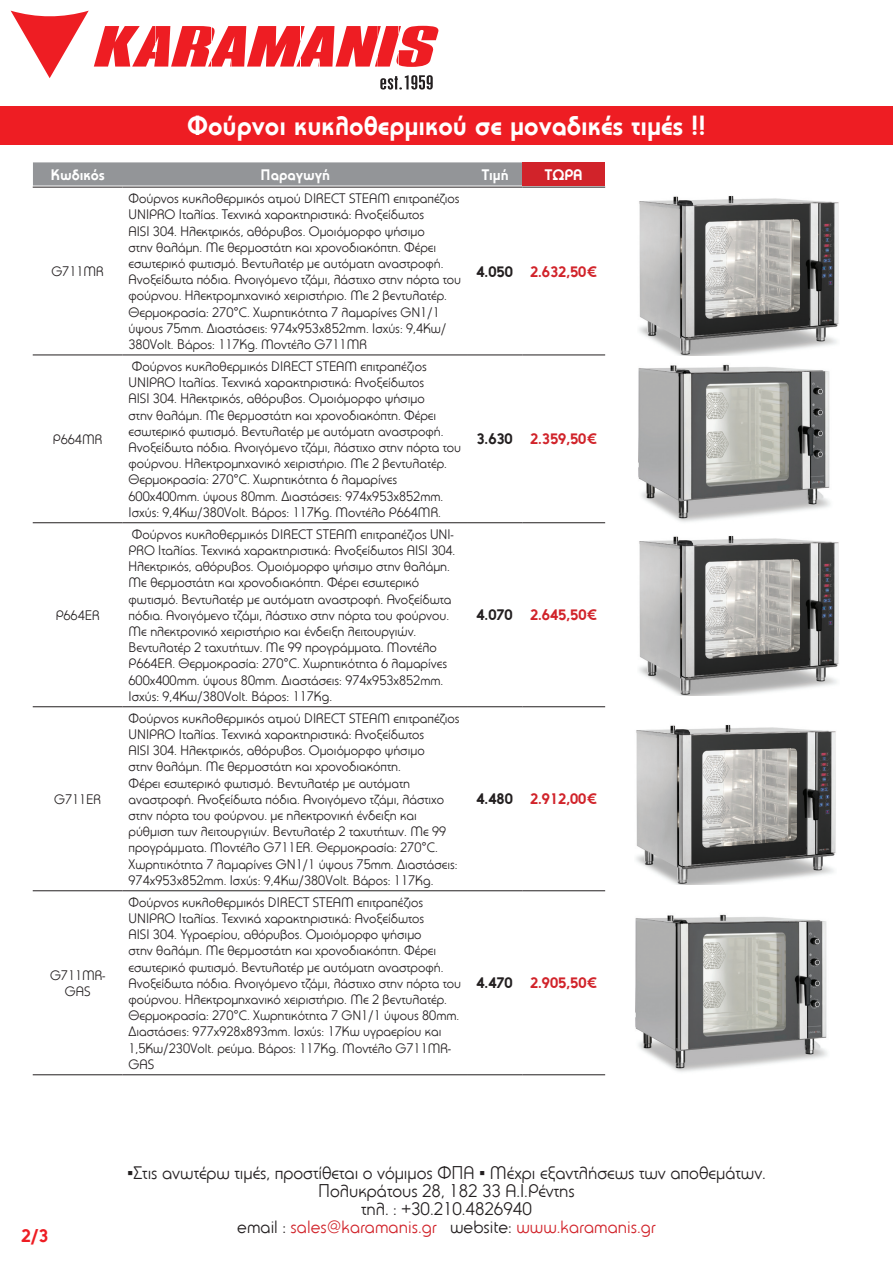
<style>
.page{position:relative;width:893px;height:1263px;background:#fff}
.page>*{position:absolute;margin:0;border:0;box-sizing:border-box;transform-origin:0 0}
.t1{font:700 27px "PF Universal";color:#fff}
.t2{font:18px "PF Universal";color:#231f20}
.t3{font:18px "PF Universal";color:#d1232a}
.t4{font:700 18px "PF Universal";color:#ee1d23}
.t5{font:700 15px "PF Universal";color:#d1232a}
.t6{font:700 15px "PF Universal";color:#231f20}
.t7{font:700 15px "PF Universal";color:#fff}
.t8{font:13.5px/16.2px "PF Universal";color:#231f20}
.s1{font-family:"Arial"}
.s2{color:#231f20}
</style>
<div class="page">
<hr style="left:33px;top:187px;width:90px;height:1px;background:#231f20">
<hr style="left:123px;top:187px;width:344px;height:1px;background:#231f20">
<hr style="left:467px;top:187px;width:55px;height:1px;background:#231f20">
<hr style="left:522px;top:187px;width:83px;height:1px;background:#231f20">
<hr style="left:33px;top:355px;width:90px;height:1px;background:#231f20">
<hr style="left:123px;top:355px;width:344px;height:1px;background:#231f20">
<hr style="left:467px;top:355px;width:55px;height:1px;background:#231f20">
<hr style="left:522px;top:355px;width:83px;height:1px;background:#231f20">
<hr style="left:33px;top:522px;width:90px;height:1px;background:#231f20">
<hr style="left:123px;top:522px;width:344px;height:1px;background:#231f20">
<hr style="left:467px;top:522px;width:55px;height:1px;background:#231f20">
<hr style="left:522px;top:522px;width:83px;height:1px;background:#231f20">
<hr style="left:33px;top:706px;width:90px;height:1px;background:#231f20">
<hr style="left:123px;top:706px;width:344px;height:1px;background:#231f20">
<hr style="left:467px;top:706px;width:55px;height:1px;background:#231f20">
<hr style="left:522px;top:706px;width:83px;height:1px;background:#231f20">
<hr style="left:33px;top:890px;width:90px;height:1px;background:#231f20">
<hr style="left:123px;top:890px;width:344px;height:1px;background:#231f20">
<hr style="left:467px;top:890px;width:55px;height:1px;background:#231f20">
<hr style="left:522px;top:890px;width:83px;height:1px;background:#231f20">
<hr style="left:33px;top:1074px;width:90px;height:1px;background:#231f20">
<hr style="left:123px;top:1074px;width:344px;height:1px;background:#231f20">
<hr style="left:467px;top:1074px;width:55px;height:1px;background:#231f20">
<hr style="left:522px;top:1074px;width:83px;height:1px;background:#231f20">
<svg style="left:11px;top:11px;width:427px;height:79px"></svg>
<div style="left:0;top:106px;width:893px;height:39px;background:#ee1d23"></div>
<div style="left:33px;top:162px;width:489px;height:23px;background:#939598"></div>
<div style="left:522px;top:162px;width:83px;height:23px;background:#d1232a"></div>
<img style="left:639px;top:196px;width:200px;height:160px">
<img style="left:639px;top:536px;width:200px;height:160px">
<img style="left:636px;top:725px;width:200px;height:159px">
<img style="left:638px;top:364px;width:192px;height:158px">
<img style="left:635px;top:914px;width:192px;height:158px">
<p class="t1" style="left:187px;top:110px;width:520px">Φούρνοι κυκλοθερμικού σε μοναδικές τιμές !!</p>
<p class="t7" style="left:51px;top:165px;width:55px">Κωδικός</p>
<p class="t7" style="left:261px;top:165px;width:71px">Παραγωγή</p>
<p class="t7" style="left:482px;top:165px;width:28px">Τιμή</p>
<p class="t7" style="left:545px;top:165px;width:39px">ΤΩΡΑ</p>
<p class="t8" style="left:51px;top:263px;width:54px">G711MR</p>
<p class="t8" style="left:129px;top:190px;width:334px">Φούρνος κυκλοθερμικός ατμού DIRECT STEAM επιτραπέζιος UNIPRO Ιταλίας. Τεχνικά χαρακτηριστικά: Ανοξείδωτος<br>AISI 304. Ηλεκτρικός, αθόρυβος. Ομοιόμορφο ψήσιμο<br>στην θαλάμη. Με θερμοστάτη και χρονοδιακόπτη. Φέρει εσωτερικό φωτισμό. Βεντυλατέρ με αυτόματη αναστροφή.<br>Ανοξείδωτα πόδια. Ανοιγόμενο τζάμι, λάστιχο στην πόρτα του φούρνου. Ηλεκτρομηχανικό χειριστήριο. Με 2 βεντυλατέρ.<br>Θερμοκρασία: 270<span class="s1">°</span>C. Χωρητικότητα 7 λαμαρίνες GN1/1 ύψους 75mm. Διαστάσεις: 974x953x852mm. Ισχύς: 9,4Kw/ 380Volt. Βάρος: 117Kg. Μοντέλο G711MR</p>
<p class="t6" style="left:476px;top:262px;width:38px">4.050</p>
<p class="t5" style="left:530px;top:262px;width:69px">2.632,50€</p>
<p class="t8" style="left:53px;top:431px;width:51px">P664MR</p>
<p class="t8" style="left:129px;top:358px;width:334px">Φούρνος κυκλοθερμικός DIRECT STEAM επιτραπέζιος UNIPRO Ιταλίας. Τεχνικά χαρακτηριστικά: Ανοξείδωτος<br>AISI 304. Ηλεκτρικός, αθόρυβος. Ομοιόμορφο ψήσιμο<br>στην θαλάμη. Με θερμοστάτη και χρονοδιακόπτη. Φέρει εσωτερικό φωτισμό. Βεντυλατέρ με αυτόματη αναστροφή.<br>Ανοξείδωτα πόδια. Ανοιγόμενο τζάμι, λάστιχο στην πόρτα του φούρνου. Ηλεκτρομηχανικό χειριστήριο. Με 2 βεντυλατέρ.<br>Θερμοκρασία: 270<span class="s1">°</span>C. Χωρητικότητα 6 λαμαρίνες 600x400mm. ύψους 80mm. Διαστάσεις: 974x953x852mm.<br>Ισχύς: 9,4Kw/380Volt. Βάρος: 117Kg. Μοντέλο P664MR.</p>
<p class="t6" style="left:476px;top:430px;width:38px">3.630</p>
<p class="t5" style="left:530px;top:430px;width:69px">2.359,50€</p>
<p class="t8" style="left:56px;top:607px;width:45px">P664ER</p>
<p class="t8" style="left:129px;top:526px;width:328px">Φούρνος κυκλοθερμικός DIRECT STEAM επιτραπέζιος UNI-PRO Ιταλίας. Τεχνικά χαρακτηριστικά: Ανοξείδωτος AISI 304.<br>Ηλεκτρικός, αθόρυβος. Ομοιόμορφο ψήσιμο στην θαλάμη.<br>Με θερμοστάτη και χρονοδιακόπτη. Φέρει εσωτερικό φωτισμό. Βεντυλατέρ με αυτόματη αναστροφή. Ανοξείδωτα πόδια. Ανοιγόμενο τζάμι, λάστιχο στην πόρτα του φούρνου.<br>Mε ηλεκτρονικό χειριστήριο και ένδειξη λειτουργιών.<br>Βεντυλατέρ 2 ταχυτήτων. Με 99 προγράμματα. Μοντέλο P664ER. Θερμοκρασία: 270<span class="s1">°</span>C. Χωρητικότητα 6 λαμαρίνες 600x400mm. ύψους 80mm. Διαστάσεις: 974x953x852mm.<br>Ισχύς: 9,4Kw/380Volt. Βάρος: 117Kg.</p>
<p class="t6" style="left:476px;top:606px;width:38px">4.070</p>
<p class="t5" style="left:530px;top:606px;width:69px">2.645,50€</p>
<p class="t8" style="left:54px;top:791px;width:48px">G711ER</p>
<p class="t8" style="left:129px;top:710px;width:332px">Φούρνος κυκλοθερμικός ατμού DIRECT STEAM επιτραπέζιος UNIPRO Ιταλίας. Τεχνικά χαρακτηριστικά: Ανοξείδωτος<br>AISI 304. Ηλεκτρικός, αθόρυβος. Ομοιόμορφο ψήσιμο<br>στην θαλάμη. Με θερμοστάτη και χρονοδιακόπτη.<br>Φέρει εσωτερικό φωτισμό. Βεντυλατέρ με αυτόματη αναστροφή. Ανοξείδωτα πόδια. Ανοιγόμενο τζάμι, λάστιχο στην πόρτα του φούρνου. με ηλεκτρονική ένδειξη και ρύθμιση των λειτουργιών. Βεντυλατέρ 2 ταχυτήτων. Με 99 προγράμματα. Μοντέλο G711ER. Θερμοκρασία: 270<span class="s1">°</span>C.<br>Χωρητικότητα 7 λαμαρίνες GN1/1 ύψους 75mm. Διαστάσεις:<br>974x953x852mm. Ισχύς: 9,4Kw/380Volt. Βάρος: 117Kg.</p>
<p class="t6" style="left:476px;top:790px;width:38px">4.480</p>
<p class="t5" style="left:530px;top:790px;width:69px">2.912,00€</p>
<p class="t8" style="left:50px;top:967px;width:57px;text-align:center">G711MR-<br>GAS</p>
<p class="t8" style="left:129px;top:894px;width:334px">Φούρνος κυκλοθερμικός DIRECT STEAM επιτραπέζιος UNIPRO Ιταλίας. Τεχνικά χαρακτηριστικά: Ανοξείδωτος<br>AISI 304. Υγραερίου, αθόρυβος. Ομοιόμορφο ψήσιμο<br>στην θαλάμη. Με θερμοστάτη και χρονοδιακόπτη. Φέρει εσωτερικό φωτισμό. Βεντυλατέρ με αυτόματη αναστροφή.<br>Ανοξείδωτα πόδια. Ανοιγόμενο τζάμι, λάστιχο στην πόρτα του φούρνου. Ηλεκτρομηχανικό χειριστήριο. Με 2 βεντυλατέρ.<br>Θερμοκρασία: 270<span class="s1">°</span>C. Χωρητικότητα 7 GN1/1 ύψους 80mm.<br>Διαστάσεις: 977x928x893mm. Ισχύς: 17Kw υγραερίου και 1,5Kw/230Volt. ρεύμα. Βάρος: 117Kg. Μοντέλο G711MR-GAS</p>
<p class="t6" style="left:476px;top:974px;width:38px">4.470</p>
<p class="t5" style="left:530px;top:974px;width:69px">2.905,50€</p>
<p class="t4" style="left:21px;top:1224px;width:29px">2/3</p>
<p class="t2" style="left:127px;top:1162px;width:640px"><span class="s1">▪</span>Στις ανωτέρω τιμές, προστίθεται ο νόμιμος ΦΠΑ <span class="s1">▪</span> Μέχρι εξαντλήσεως των αποθεμάτων.</p>
<p class="t2" style="left:318px;top:1180px;width:258px">Πολυκράτους 28, 182 33 Α.Ι.Ρέντης</p>
<p class="t2" style="left:361px;top:1198px;width:172px">τηλ. : +30.210.4826940</p>
<p class="t3" style="left:237px;top:1216px;width:420px"><span class="s2">email :</span> sales@karamanis.gr <span class="s2">website:</span> www.karamanis.gr</p>
</div>
